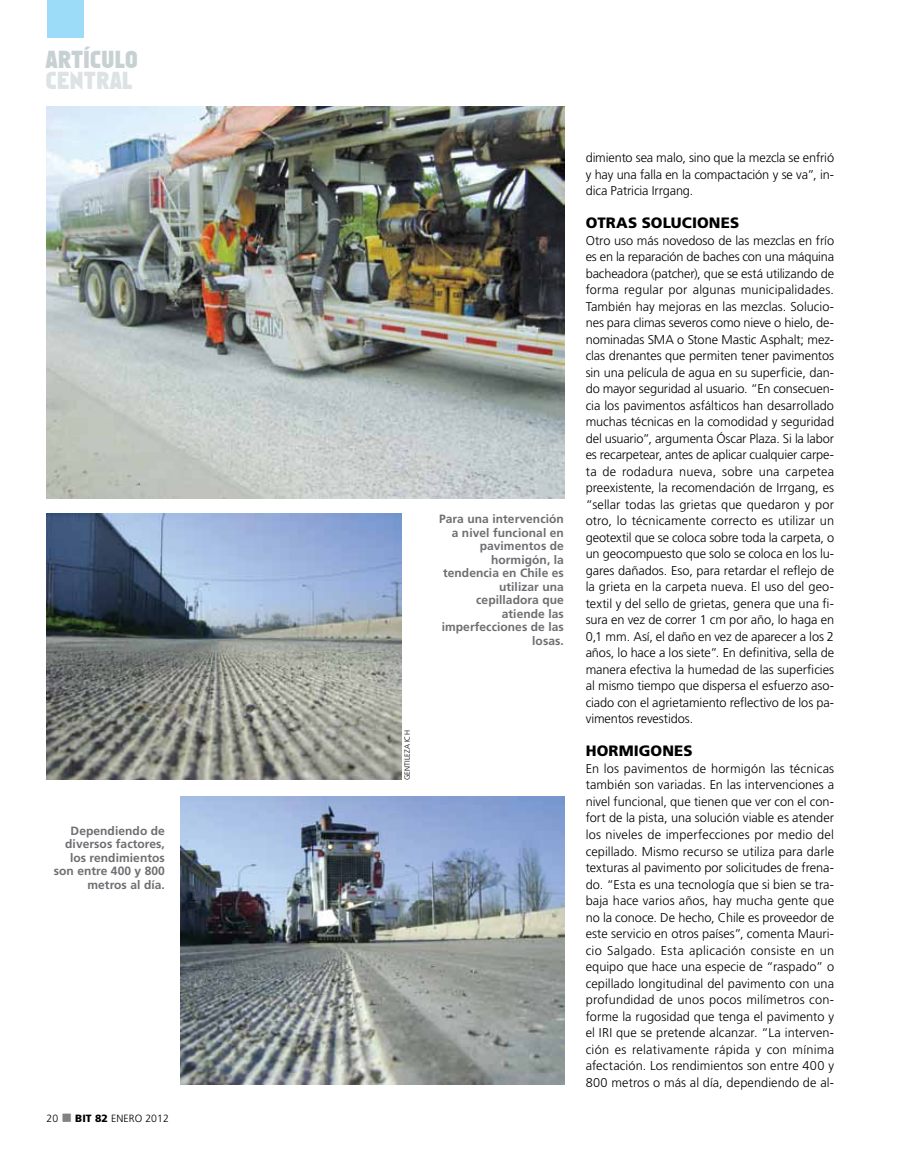
<style>
.page{position:relative;width:915px;height:1170px;background:#fff}
.page>*{position:absolute;margin:0;border:0;box-sizing:border-box;transform-origin:0 0}
.t1{font:22.5px "Faktos";letter-spacing:.02em;color:#c8d1d2}
.t2{font:22.5px "Faktos";letter-spacing:.02em;color:#dde3e4}
.t3{font:900 15px "Frutiger";letter-spacing:.01em;color:#000}
.t4{font:300 12.75px/16.5px "Frutiger";letter-spacing:-.005em;color:#000;text-align:justify}
.t5{font:700 12px/13.5px "Frutiger";letter-spacing:.005em;color:#6d6e71;text-align:right}
.t6{font:300 10.5px "Frutiger";letter-spacing:.005em;color:#000}
.t7{font:300 7.5px "Frutiger";letter-spacing:.005em;color:#000}
.s1{color:#808285}
.s2{font-weight:900}
</style>
<div class="page">
<div style="left:48px;top:0;width:36px;height:37px;background:#9ddcf9"></div>
<img style="left:47px;top:106px;width:517px;height:392px">
<img style="left:180px;top:796px;width:384px;height:288px">
<img style="left:47px;top:514px;width:354px;height:265px">
<h1 class="t1" style="left:46px;top:47px;width:93px">ARTÍCULO</h1>
<h1 class="t2" style="left:46px;top:68px;width:88px">CENTRAL</h1>
<p class="t5" style="left:54px;top:823px;width:113px">Dependiendo de diversos factores, los rendimientos son entre 400 y 800 metros al día.</p>
<p class="t6" style="left:47px;top:1112px;width:124px">20 <span class="s1">■</span> <span class="s2">BIT 82</span> enero 2012</p>
<p class="t7" style="left:403px;top:780px;width:51px;rotate:-90deg">gentileza ICH</p>
<p class="t5" style="left:439px;top:512px;width:126px">Para una intervención a nivel funcional en pavimentos de hormigón, la tendencia en Chile es utilizar una cepilladora que atiende las imperfecciones de las losas.</p>
<p class="t4" style="left:585px;top:149px;width:250px">dimiento sea malo, sino que la mezcla se enfrió y hay una falla en la compactación y se va”, in&shy;dica Patricia Irrgang.</p>
<p class="t3" style="left:585px;top:214px;width:155px">OTRAS SOLUCIONES</p>
<p class="t4" style="left:585px;top:232px;width:250px">Otro uso más novedoso de las mezclas en frío es en la reparación de baches con una máquina bacheadora (patcher), que se está utilizando de forma regular por algunas municipalidades.<br>También hay mejoras en las mezclas. Solucio&shy;nes para climas severos como nieve o hielo, de&shy;nominadas SMA o Stone Mastic Asphalt; mez&shy;clas drenantes que permiten tener pavimentos sin una película de agua en su superficie, dan&shy;do mayor seguridad al usuario. “En consecuen&shy;cia los pavimentos asfálticos han desarrollado muchas técnicas en la comodidad y seguridad del usuario”, argumenta Óscar Plaza. Si la labor es recarpetear, antes de aplicar cualquier carpe&shy;ta de rodadura nueva, sobre una carpetea preexistente, la recomendación de Irrgang, es “sellar todas las grietas que quedaron y por otro, lo técnicamente correcto es utilizar un geotextil que se coloca sobre toda la carpeta, o un geocompuesto que solo se coloca en los lu&shy;gares dañados. Eso, para retardar el reflejo de la grieta en la carpeta nueva. El uso del geo&shy;textil y del sello de grietas, genera que una fi&shy;sura en vez de correr 1 cm por año, lo haga en 0,1 mm. Así, el daño en vez de aparecer a los 2 años, lo hace a los siete”. En definitiva, sella de manera efectiva la humedad de las superficies al mismo tiempo que dispersa el esfuerzo aso&shy;ciado con el agrietamiento reflectivo de los pa&shy;vimentos revestidos.</p>
<p class="t3" style="left:585px;top:742px;width:108px">HORMIGONES</p>
<p class="t4" style="left:585px;top:760px;width:250px">En los pavimentos de hormigón las técnicas también son variadas. En las intervenciones a nivel funcional, que tienen que ver con el con&shy;fort de la pista, una solución viable es atender los niveles de imperfecciones por medio del cepillado. Mismo recurso se utiliza para darle texturas al pavimento por solicitudes de frena&shy;do. “Esta es una tecnología que si bien se tra&shy;baja hace varios años, hay mucha gente que no la conoce. De hecho, Chile es proveedor de este servicio en otros países”, comenta Mauri&shy;cio Salgado. Esta aplicación consiste en un equipo que hace una especie de “raspado” o cepillado longitudinal del pavimento con una profundidad de unos pocos milímetros con&shy;forme la rugosidad que tenga el pavimento y el IRI que se pretende alcanzar. “La interven&shy;ción es relativamente rápida y con mínima afectación. Los rendimientos son entre 400 y 800 metros o más al día, dependiendo de al-</p>
</div>
